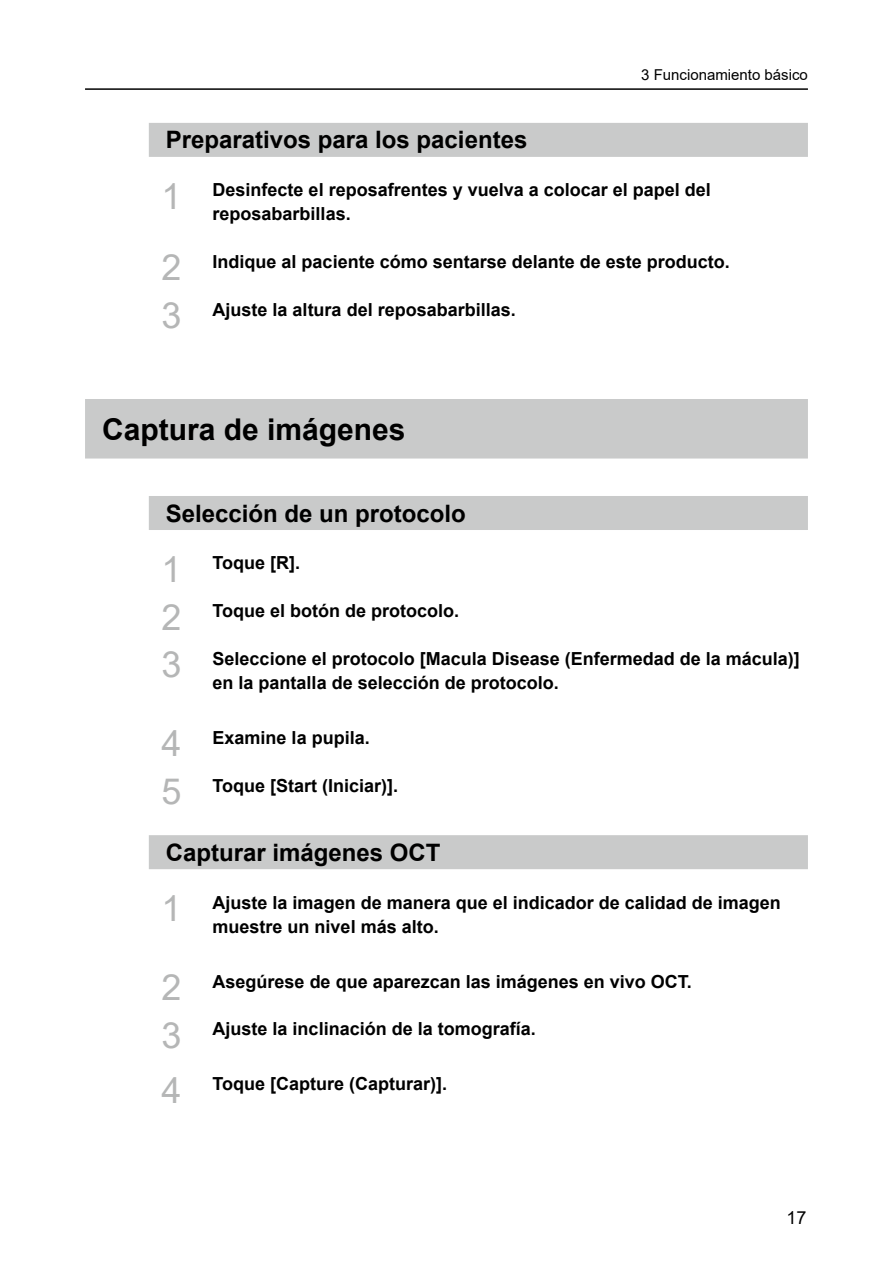
<style>
.page{position:relative;width:893px;height:1263px;background:#fff}
.page>*{position:absolute;margin:0;border:0;box-sizing:border-box;transform-origin:0 0}
.t1{font:700 30px "Arial";color:#000}
.t2{font:700 24px "Arial";color:#000}
.t3{font:700 18px/24px "Arial";color:#000}
.t4{font:18px "Arial";color:#000}
.t5{font:15px "Arial";color:#000}
.s1{font-weight:400;font-size:36px;color:#b5b6b6}
</style>
<div class="page">
<hr style="left:85px;top:88px;width:723px;height:2px;background:#000">
<div style="left:149px;top:123px;width:659px;height:34px;background:#c9caca"></div>
<div style="left:85px;top:399px;width:723px;height:59px;background:#c9caca"></div>
<div style="left:149px;top:496px;width:659px;height:34px;background:#c9caca"></div>
<div style="left:149px;top:835px;width:659px;height:34px;background:#c9caca"></div>
<p class="t5" style="left:641px;top:64px;width:168px">3 Funcionamiento básico</p>
<h2 class="t2" style="left:166px;top:123px;width:363px">Preparativos para los pacientes</h2>
<p class="t3" style="left:213px;top:178px;width:500px;text-indent:-51px"><span class="s1">1</span> Desinfecte el reposafrentes y vuelva a colocar el papel del reposabarbillas.</p>
<p class="t3" style="left:162px;top:250px;width:570px"><span class="s1">2</span> Indique al paciente cómo sentarse delante de este producto.</p>
<p class="t3" style="left:162px;top:298px;width:356px"><span class="s1">3</span> Ajuste la altura del reposabarbillas.</p>
<h1 class="t1" style="left:102px;top:408px;width:305px">Captura de imágenes</h1>
<h2 class="t2" style="left:166px;top:496px;width:302px">Selección de un protocolo</h2>
<p class="t3" style="left:162px;top:551px;width:140px"><span class="s1">1</span> Toque [R].</p>
<p class="t3" style="left:162px;top:599px;width:299px"><span class="s1">2</span> Toque el botón de protocolo.</p>
<p class="t3" style="left:213px;top:647px;width:589px;text-indent:-51px"><span class="s1">3</span> Seleccione el protocolo [Macula Disease (Enfermedad de la mácula)] en la pantalla de selección de protocolo.</p>
<p class="t3" style="left:162px;top:726px;width:210px"><span class="s1">4</span> Examine la pupila.</p>
<p class="t3" style="left:162px;top:773px;width:238px"><span class="s1">5</span> Toque [Start (Iniciar)].</p>
<h2 class="t2" style="left:166px;top:835px;width:276px">Capturar imágenes OCT</h2>
<p class="t3" style="left:213px;top:890px;width:570px;text-indent:-51px"><span class="s1">1</span> Ajuste la imagen de manera que el indicador de calidad de imagen muestre un nivel más alto.</p>
<p class="t3" style="left:162px;top:969px;width:532px"><span class="s1">2</span> Asegúrese de que aparezcan las imágenes en vivo OCT.</p>
<p class="t3" style="left:162px;top:1017px;width:376px"><span class="s1">3</span> Ajuste la inclinación de la tomografía.</p>
<p class="t3" style="left:162px;top:1072px;width:287px"><span class="s1">4</span> Toque [Capture (Capturar)].</p>
<p class="t4" style="left:787px;top:1205px;width:22px">17</p>
</div>
